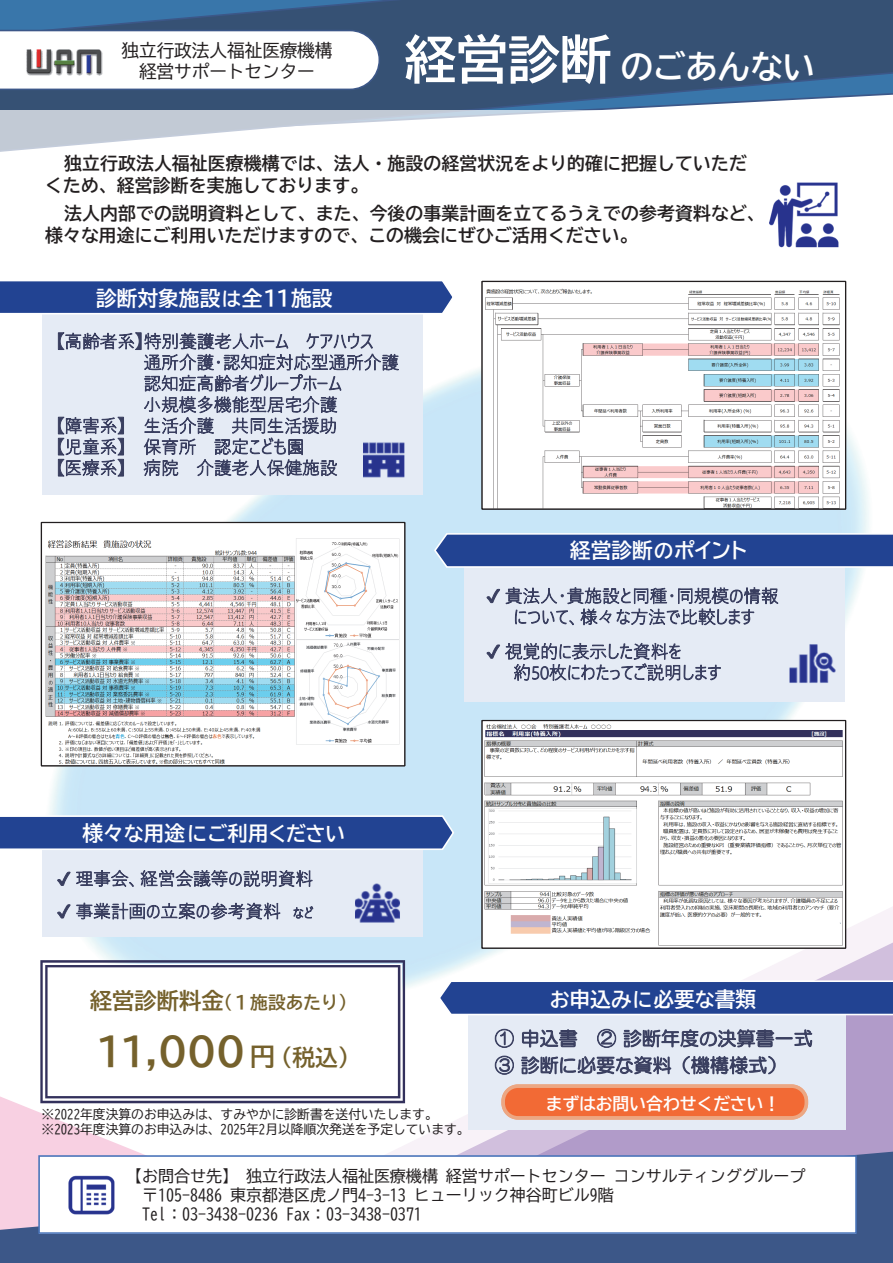
<style>
.page{position:relative;width:893px;height:1263px;background:#fff}
.page>*{position:absolute;margin:0;border:0;box-sizing:border-box;transform-origin:0 0}
.t1{font:51.9px "BIZ UD Gothic Bold";color:#fff}
.t2{font:38.4px "BIZ UDP Gothic Bold";color:#75612c}
.t3{font:32.4px "BIZ UD Gothic Bold";color:#fff}
.t4{font:25.5px "BIZ UDP Gothic Bold";color:#75612c}
.t5{font:22.65px "BIZ UDP Gothic Bold";color:#75612c}
.t6{font:22.35px "BIZ UD Gothic Bold";color:#75612c}
.t7{font:20.7px "BIZ UDP Gothic Bold";color:#fff}
.t8{font:19.8px "BIZ UDP Gothic Bold";color:#fff}
.t9{font:17.85px/21.8px "BIZ UD Gothic Bold";letter-spacing:.01em;color:#231f20}
.t10{font:17.7px "BIZ UD Gothic";color:#231f20}
.t11{font:17.7px "BIZ UD Gothic Bold";color:#75612c}
.t12{font:16.8px "BIZ UD Gothic Bold";color:#fff}
.t13{font:16.05px "BIZ UD Gothic";color:#231f20}
.t14{font:12.75px "BIZ UD Gothic";color:#231f20}
.s1{font-size:19.05px}
.s2{font-size:20.7px}
.s3{font-size:19.8px}
</style>
<div class="page">
<svg style="left:0;top:1096px;width:163px;height:47px"></svg>
<svg style="left:316px;top:1016px;width:577px;height:127px"></svg>
<svg style="left:0;top:1143px;width:893px;height:120px;background:#707ca4"></svg>
<img style="left:40px;top:280px;width:848px;height:814px">
<svg style="left:0;top:0;width:893px;height:111px;background:#3d5c81"></svg>
<svg style="left:0;top:111px;width:579px;height:41px"></svg>
<svg style="left:0;top:30px;width:380px;height:60px"></svg>
<div style="left:39px;top:1156px;width:817px;height:77px;background:#fff"></div>
<div style="left:38px;top:1155px;width:819px;height:79px;border:2px solid #4974b9"></div>
<div style="left:42px;top:300px;width:380px;height:195px;background:#e5ebf5"></div>
<div style="left:465px;top:539px;width:380px;height:163px;background:#e5ebf5"></div>
<img style="left:21px;top:46px;width:86px;height:31px">
<svg style="left:486px;top:587px;width:293px;height:39px"></svg>
<svg style="left:486px;top:642px;width:235px;height:39px"></svg>
<div style="left:42px;top:821px;width:380px;height:116px;background:#e5ebf5"></div>
<div style="left:468px;top:999px;width:378px;height:131px;background:#e5ebf5"></div>
<svg style="left:495px;top:1029px;width:19px;height:19px"></svg>
<svg style="left:522px;top:1029px;width:55px;height:19px"></svg>
<svg style="left:597px;top:1029px;width:19px;height:19px"></svg>
<svg style="left:623px;top:1029px;width:189px;height:19px"></svg>
<svg style="left:495px;top:1055px;width:19px;height:20px"></svg>
<svg style="left:521px;top:1056px;width:255px;height:18px"></svg>
<svg style="left:0;top:280px;width:455px;height:35px;background:#3b589e"></svg>
<svg style="left:58px;top:332px;width:341px;height:145px"></svg>
<svg style="left:40px;top:960px;width:365px;height:143px"></svg>
<svg style="left:433px;top:532px;width:460px;height:37px;background:#4360a3"></svg>
<svg style="left:0;top:814px;width:455px;height:37px;background:#425fa3"></svg>
<svg style="left:437px;top:980px;width:456px;height:36px;background:#405ca0"></svg>
<div style="left:503px;top:1086px;width:303px;height:32px;background:#f26a35;border-radius:15px"></div>
<div style="left:501px;top:1084px;width:307px;height:36px;border:4px solid #eca783;border-radius:15px"></div>
<svg style="left:57px;top:869px;width:256px;height:18px"></svg>
<svg style="left:57px;top:902px;width:224px;height:18px"></svg>
<svg style="left:293px;top:906px;width:21px;height:13px"></svg>
<img style="left:355px;top:883px;width:45px;height:40px">
<img style="left:362px;top:439px;width:43px;height:39px">
<img style="left:789px;top:644px;width:46px;height:39px">
<img style="left:69px;top:1175px;width:46px;height:40px">
<img style="left:769px;top:182px;width:69px;height:66px">
<img style="left:43px;top:524px;width:360px;height:240px">
<div style="left:41px;top:522px;width:364px;height:244px;border:1px solid #231f20"></div>
<img style="left:483px;top:283px;width:361px;height:225px">
<div style="left:481px;top:281px;width:365px;height:229px;border:1px solid #231f20"></div>
<img style="left:483px;top:722px;width:361px;height:225px">
<div style="left:481px;top:720px;width:365px;height:229px;border:1px solid #231f20"></div>
<h1 class="t1" style="left:404px;top:33px;width:209px">経営診断</h1>
<p class="t10" style="left:122px;top:41px;width:212px">独立行政法人福祉医療機構</p>
<h3 class="t3" style="left:621px;top:50px;width:196px">のごあんない</h3>
<p class="t10" style="left:139px;top:62px;width:177px">経営サポートセンター</p>
<p class="t9" style="left:45px;top:153px;width:703px;text-indent:19px">独立行政法人福祉医療機構では、法人・施設の経営状況をより的確に把握していただくため、経営診断を実施しております。</p>
<p class="t9" style="left:45px;top:203px;width:721px;text-indent:19px">法人内部での説明資料として、また、今後の事業計画を立てるうえでの参考資料など、様々な用途にご利用いただけますので、この機会にぜひご活用ください。</p>
<p class="t7" style="left:96px;top:288px;width:238px">診断対象施設<span class="s1">は</span>全11施設</p>
<p class="t7" style="left:570px;top:540px;width:178px">経営診断<span class="s1">の</span>ポイント</p>
<p class="t8" style="left:82px;top:823px;width:264px"><span class="s2">様々</span>な<span class="s2">用途</span>にご<span class="s2">利用</span>ください</p>
<p class="t6" style="left:90px;top:989px;width:135px">経営診断料金</p>
<p class="t11" style="left:224px;top:993px;width:134px">１( 施設あたり(</p>
<h2 class="t2" style="left:97px;top:1032px;width:150px">11,000</h2>
<h3 class="t4" style="left:250px;top:1044px;width:27px">円</h3>
<p class="t5" style="left:281px;top:1046px;width:70px">（税込(</p>
<p class="t14" style="left:42px;top:1108px;width:398px">※2022年度決算のお申込みは、すみやかに診断書を送付いたします。</p>
<p class="t14" style="left:42px;top:1123px;width:430px">※2023年度決算のお申込みは、2025年2月以降順次発送を予定しています。</p>
<p class="t7" style="left:550px;top:988px;width:208px"><span class="s3">お</span>申込み<span class="s3">に</span>必要<span class="s3">な</span>書類</p>
<p class="t12" style="left:546px;top:1095px;width:236px">まずはお問い合わせください！</p>
<p class="t13" style="left:126px;top:1167px;width:113px">【お問合せ先】</p>
<p class="t13" style="left:246px;top:1167px;width:193px">独立行政法人福祉医療機構</p>
<p class="t13" style="left:446px;top:1167px;width:161px">経営サポートセンター</p>
<p class="t13" style="left:614px;top:1167px;width:193px">コンサルティンググループ</p>
<p class="t13" style="left:142px;top:1187px;width:81px">〒105-8486</p>
<p class="t13" style="left:230px;top:1187px;width:177px">東京都港区虎ノ門4-3-13</p>
<p class="t13" style="left:414px;top:1187px;width:201px">ヒューリック神谷町ビル階9</p>
<p class="t13" style="left:142px;top:1206px;width:137px">Tel：03-3438-0236</p>
<p class="t13" style="left:286px;top:1206px;width:137px">Fax：03-3438-0371</p>
</div>
